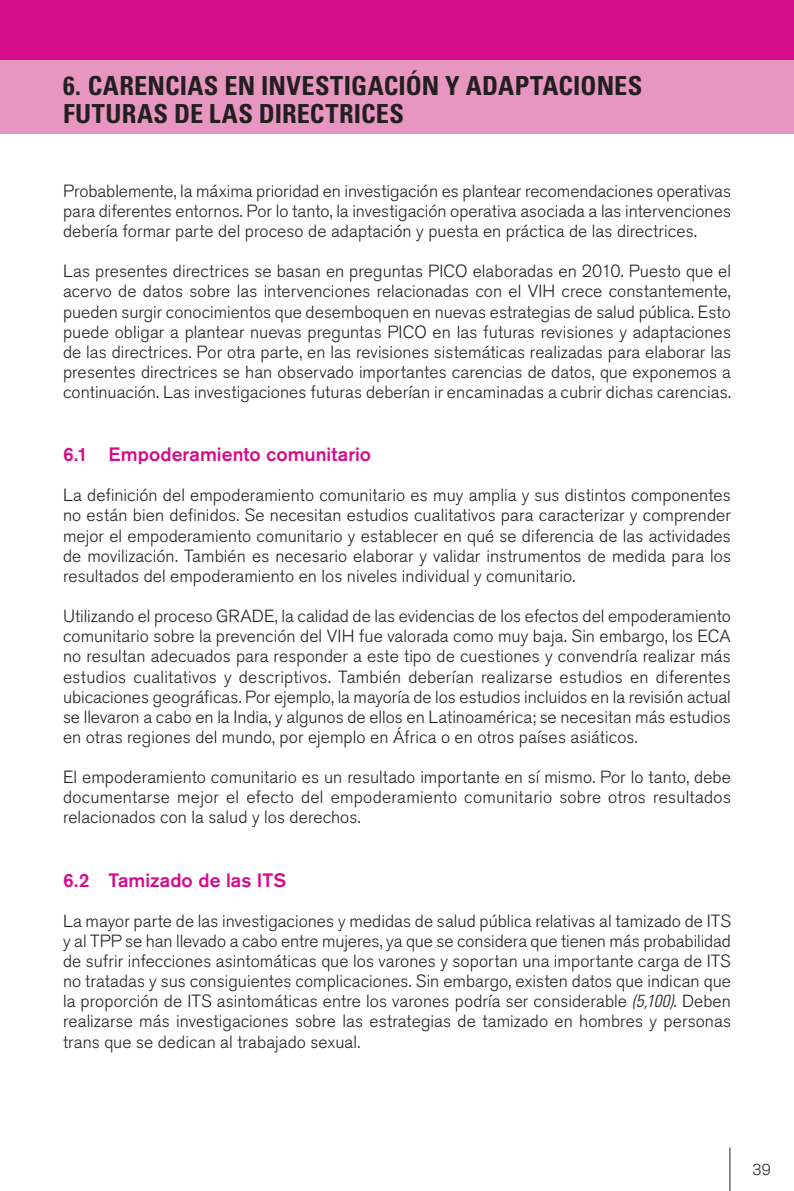
<style>
.page{position:relative;width:794px;height:1191px;background:#fff}
.page>*{position:absolute;margin:0;border:0;box-sizing:border-box;transform-origin:0 0}
.Title_Section{font:700 condensed 26.25px/28px "Univers";letter-spacing:.005em;color:#231f20}
.Title_1_1{font:500 19.25px "Akzidenz Grotesk BQ";color:#d50d8c}
.Body{font:300 17.5px/20.1px "Akzidenz Grotesk BQ";letter-spacing:.005em;color:#231f20;text-align:justify}
.t1{font:300 15.75px "Akzidenz Grotesk BQ";color:#231f20}
.s1{font-family:"Univers";font-style:italic;font-stretch:condensed}
</style>
<div class="page">
<hr style="left:729px;top:1147px;width:1px;height:44px;background:#231f20">
<div style="left:0;top:60px;width:794px;height:74px;background:#e796c1"></div>
<div style="left:0;top:0;width:794px;height:60px;background:#d50d8c"></div>
<p class="Title_Section" style="left:63px;top:71px;width:581px">6. CARENCIAS EN INVESTIGACIÓN Y ADAPTACIONES<br>FUTURAS DE LAS DIRECTRICES</p>
<p class="Body" style="left:63px;top:181px;width:669px">Probablemente, la máxima prioridad en investigación es plantear recomendaciones operativas para diferentes entornos. Por lo tanto, la investigación operativa asociada a las intervenciones debería formar parte del proceso de adaptación y puesta en práctica de las directrices.</p>
<p class="Body" style="left:63px;top:261px;width:669px">Las presentes directrices se basan en preguntas PICO elaboradas en 2010. Puesto que el acervo de datos sobre las intervenciones relacionadas con el VIH crece constantemente, pueden surgir conocimientos que desemboquen en nuevas estrategias de salud pública. Esto puede obligar a plantear nuevas preguntas PICO en las futuras revisiones y adaptaciones de las directrices. Por otra parte, en las revisiones sistemáticas realizadas para elaborar las presentes directrices se han observado importantes carencias de datos, que exponemos a continuación. Las investigaciones futuras deberían ir encaminadas a cubrir dichas carencias.</p>
<p class="Title_1_1" style="left:63px;top:442px;width:310px">6.1 Empoderamiento comunitario</p>
<p class="Body" style="left:63px;top:485px;width:669px">La definición del empoderamiento comunitario es muy amplia y sus distintos componentes no están bien definidos. Se necesitan estudios cualitativos para caracterizar y comprender mejor el empoderamiento comunitario y establecer en qué se diferencia de las actividades de movilización. También es necesario elaborar y validar instrumentos de medida para los resultados del empoderamiento en los niveles individual y comunitario.</p>
<p class="Body" style="left:63px;top:606px;width:669px">Utilizando el proceso GRADE, la calidad de las evidencias de los efectos del empoderamiento comunitario sobre la prevención del VIH fue valorada como muy baja. Sin embargo, los ECA no resultan adecuados para responder a este tipo de cuestiones y convendría realizar más estudios cualitativos y descriptivos. También deberían realizarse estudios en diferentes ubicaciones geográficas. Por ejemplo, la mayoría de los estudios incluidos en la revisión actual se llevaron a cabo en la India, y algunos de ellos en Latinoamérica; se necesitan más estudios en otras regiones del mundo, por ejemplo en África o en otros países asiáticos.</p>
<p class="Body" style="left:63px;top:767px;width:669px">El empoderamiento comunitario es un resultado importante en sí mismo. Por lo tanto, debe documentarse mejor el efecto del empoderamiento comunitario sobre otros resultados relacionados con la salud y los derechos.</p>
<p class="Title_1_1" style="left:63px;top:868px;width:225px">6.2 Tamizado de las ITS</p>
<p class="Body" style="left:63px;top:911px;width:669px">La mayor parte de las investigaciones y medidas de salud pública relativas al tamizado de ITS y al TPP se han llevado a cabo entre mujeres, ya que se considera que tienen más probabilidad de sufrir infecciones asintomáticas que los varones y soportan una importante carga de ITS no tratadas y sus consiguientes complicaciones. Sin embargo, existen datos que indican que la proporción de ITS asintomáticas entre los varones podría ser considerable <span class="s1">(5,100)</span>. Deben realizarse más investigaciones sobre las estrategias de tamizado en hombres y personas trans que se dedican al trabajado sexual.</p>
<p class="t1" style="left:752px;top:1160px;width:20px">39</p>
</div>
